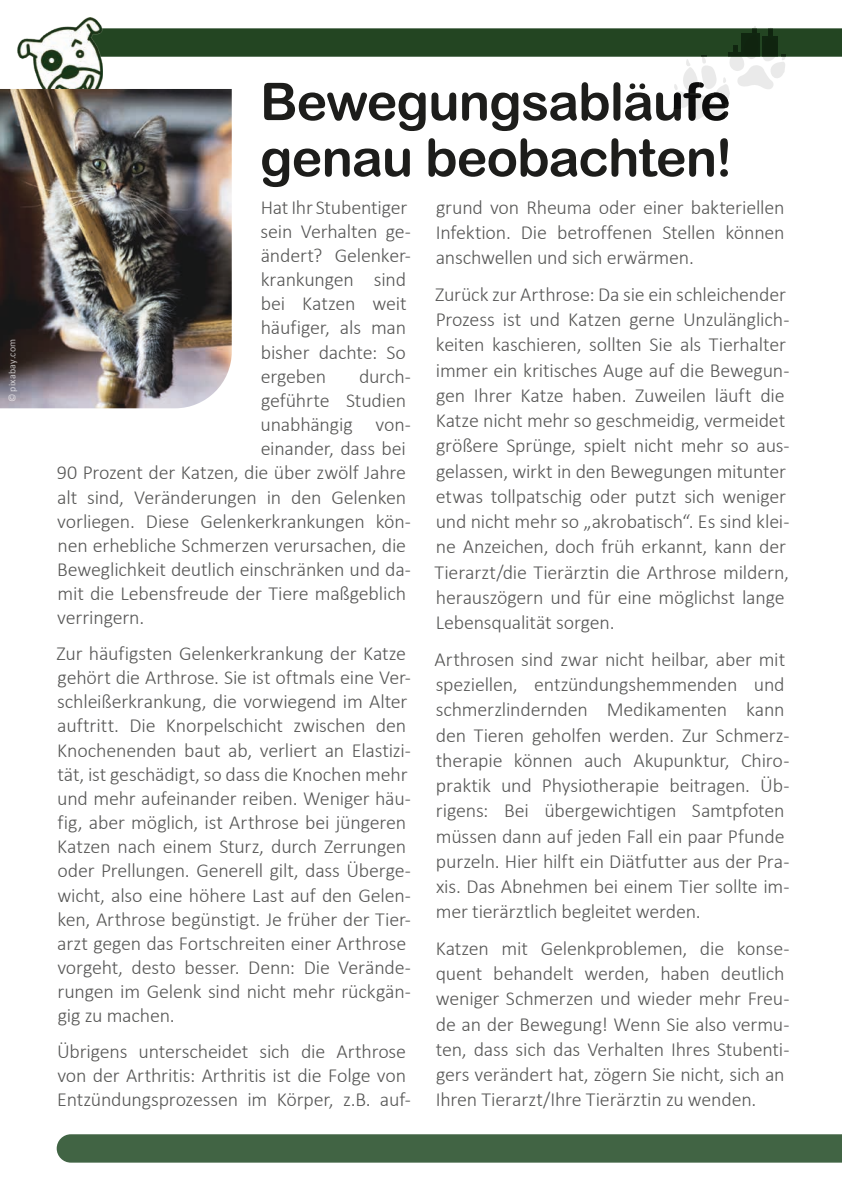
<style>
.page{position:relative;width:842px;height:1191px;background:#fff}
.page>*{position:absolute;margin:0;border:0;box-sizing:border-box;transform-origin:0 0}
.t1{font:52px/56px "Arial Rounded MT Bold";letter-spacing:-.02em;color:#1d1d1b}
.t2{font:300 20px/25.2px "Calibri";letter-spacing:-.01em;color:#575756}
.t3{font:10px "Calibri";letter-spacing:.02em;color:#fff}
</style>
<div class="page">
<div style="left:57px;top:1134px;width:785px;height:28px;background:#416444"></div>
<img style="left:17px;top:17px;width:85px;height:72px">
<svg style="left:57px;top:26px;width:785px;height:95px"></svg>
<img style="left:0;top:89px;width:232px;height:319px">
<p class="t3" style="left:5px;top:402px;width:65px;rotate:-90deg">© pixabay.com</p>
<h1 class="t1" style="left:260px;top:73px;width:474px">Bewegungsabläufe genau beobachten!</h1>
<p class="t2" style="left:261px;top:194px;width:152px;line-height:24.2px">Hat Ihr Stubentiger sein Verhalten ge&shy;ändert? Gelenker&shy;krankungen sind bei Katzen weit häufiger, als man bisher dachte: So ergeben</p>
<p class="t2" style="left:359px;top:363px;width:53px">durch-</p>
<p class="t2" style="left:261px;top:387px;width:147px">geführte Studien</p>
<p class="t2" style="left:261px;top:411px;width:152px">unabhängig von-</p>
<p class="t2" style="left:261px;top:436px;width:147px">einander, dass bei</p>
<p class="t2" style="left:57px;top:460px;width:351px">90 Prozent der Katzen, die über zwölf Jahre</p>
<p class="t2" style="left:57px;top:484px;width:350px">alt sind, Veränderungen in den Gelenken</p>
<p class="t2" style="left:57px;top:508px;width:355px">vorliegen. Diese Gelenkerkrankungen kön-</p>
<p class="t2" style="left:57px;top:532px;width:350px">nen erhebliche Schmerzen verursachen, die</p>
<p class="t2" style="left:57px;top:556px;width:355px">Beweglichkeit deutlich einschränken und da-</p>
<p class="t2" style="left:57px;top:581px;width:350px">mit die Lebensfreude der Tiere maßgeblich</p>
<p class="t2" style="left:57px;top:605px;width:88px">verringern.</p>
<p class="t2" style="left:57px;top:641px;width:356px;line-height:24.2px">Zur häufigsten Gelenkerkrankung der Katze gehört die Arthrose. Sie ist oftmals eine Ver&shy;schleißerkrankung, die vorwiegend im Alter auftritt. Die Knorpelschicht zwischen den Knochenenden baut ab, verliert an Elastizi&shy;tät, ist geschädigt, so dass die Knochen mehr und mehr aufeinander reiben. Weniger häu&shy;fig, aber möglich, ist Arthrose bei jüngeren Katzen nach einem Sturz, durch Zerrungen oder Prellungen. Generell gilt, dass Überge&shy;wicht, also eine höhere Last auf den Gelen&shy;ken, Arthrose begünstigt. Je früher der Tier&shy;arzt gegen das Fortschreiten einer Arthrose vorgeht, desto besser. Denn: Die Verände&shy;rungen im Gelenk sind nicht mehr rückgän&shy;gig zu machen.</p>
<p class="t2" style="left:57px;top:1039px;width:355px;line-height:24.2px">Übrigens unterscheidet sich die Arthrose von der Arthritis: Arthritis ist die Folge von<br>Entzündungsprozessen im Körper, z.B. auf-</p>
<p class="t2" style="left:436px;top:194px;width:350px;text-align:justify">grund von Rheuma oder einer bakteriellen Infektion. Die betroffenen Stellen können anschwellen und sich erwärmen.</p>
<p class="t2" style="left:434px;top:281px;width:356px">Zurück zur Arthrose: Da sie ein schleichender Prozess ist und Katzen gerne Unzulänglich&shy;keiten kaschieren, sollten Sie als Tierhalter immer ein kritisches Auge auf die Bewegun&shy;gen Ihrer Katze haben. Zuweilen läuft die Katze nicht mehr so geschmeidig, vermeidet größere Sprünge, spielt nicht mehr so aus&shy;gelassen, wirkt in den Bewegungen mitunter etwas tollpatschig oder putzt sich weniger und nicht mehr so „akrobatisch“. Es sind klei&shy;ne Anzeichen, doch früh erkannt, kann der Tierarzt/die Tierärztin die Arthrose mildern, herauszögern und für eine möglichst lange Lebensqualität sorgen.</p>
<p class="t2" style="left:435px;top:646px;width:356px">Arthrosen sind zwar nicht heilbar, aber mit speziellen, entzündungshemmenden und schmerzlindernden Medikamenten kann den Tieren geholfen werden. Zur Schmerz&shy;therapie können auch Akupunktur, Chiro&shy;praktik und Physiotherapie beitragen. Üb&shy;rigens: Bei übergewichtigen Samtpfoten müssen dann auf jeden Fall ein paar Pfunde purzeln. Hier hilft ein Diätfutter aus der Pra&shy;xis. Das Abnehmen bei einem Tier sollte im&shy;mer tierärztlich begleitet werden.</p>
<p class="t2" style="left:436px;top:935px;width:355px">Katzen mit Gelenkproblemen, die konse&shy;quent behandelt werden, haben deutlich weniger Schmerzen und wieder mehr Freu&shy;de an der Bewegung! Wenn Sie also vermu&shy;ten, dass sich das Verhalten Ihres Stubenti&shy;gers verändert hat, zögern Sie nicht, sich an Ihren Tierarzt/Ihre Tierärztin zu wenden.</p>
</div>
